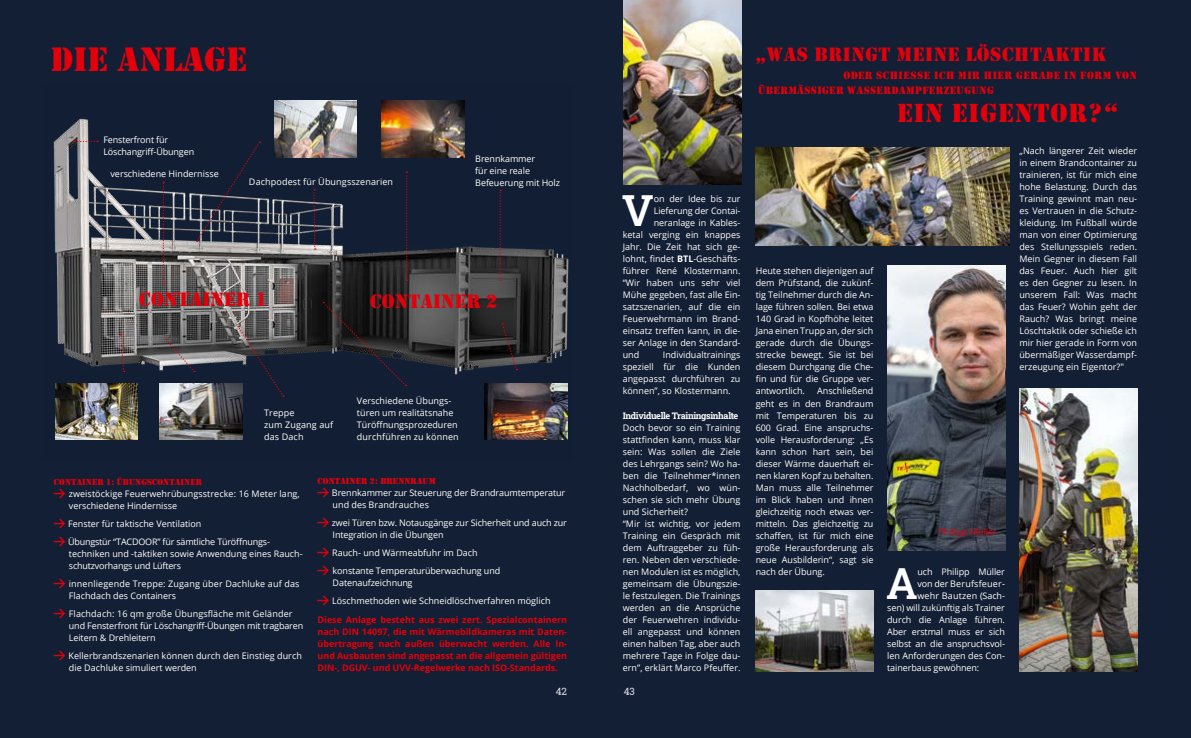
<style>
.page{position:relative;width:1191px;height:738px;background:#fff}
.page>*{position:absolute;margin:0;border:0;box-sizing:border-box;transform-origin:0 0}
.t1{font:600 42.8px "Roboto Slab";color:#fff}
.t2{font:35px "Stencil";letter-spacing:.01em;color:#e3000b}
.t3{font:27px "Stencil";letter-spacing:.03em;color:#e3000b}
.t4{font:20px "Stencil";letter-spacing:.03em;color:#e3000b}
.t5{font:20px "Stencil";letter-spacing:.01em;color:#e3000b}
.t6{font:11px/15px "Stencil";letter-spacing:.03em;color:#e3000b}
.t7{font:10px "Roboto Slab";color:#e1e2e5}
.t8{font:9px/12px "Open Sans";color:#fff}
.t9{font:700 9px/12px "Open Sans";letter-spacing:-.005em;color:#e3000b;text-align:justify}
.t10{font:9px/18px "Open Sans";letter-spacing:-.02em;color:#fff}
.t11{font:9px "Stencil";letter-spacing:.01em;color:#e3000b}
.t12{font:9px "Open Sans";letter-spacing:.02em;color:#fff}
.t13{font:700 9px "Roboto Slab";letter-spacing:-.04em;color:#fff}
.t14{font:9px "Open Sans";color:#e3000b}
.s1{font-family:"The Sans Bold Expert";font-size:12px;color:#e3000b}
.s2{font-weight:700}
</style>
<div class="page">
<div style="left:0;top:0;width:1191px;height:737px;background:#131f34"></div>
<img style="left:53px;top:100px;width:516px;height:340px">
<svg style="left:499px;top:190px;width:2px;height:91px"></svg>
<svg style="left:406px;top:171px;width:1px;height:110px"></svg>
<svg style="left:196px;top:141px;width:64px;height:101px"></svg>
<svg style="left:313px;top:189px;width:3px;height:60px"></svg>
<svg style="left:163px;top:181px;width:1px;height:103px"></svg>
<svg style="left:73px;top:141px;width:25px;height:1px"></svg>
<img style="left:55px;top:383px;width:83px;height:56px">
<img style="left:484px;top:383px;width:83px;height:56px">
<img style="left:274px;top:101px;width:83px;height:56px">
<svg style="left:237px;top:325px;width:47px;height:71px"></svg>
<svg style="left:501px;top:323px;width:16px;height:47px"></svg>
<svg style="left:322px;top:301px;width:84px;height:84px"></svg>
<svg style="left:119px;top:333px;width:6px;height:39px"></svg>
<svg style="left:165px;top:338px;width:30px;height:34px"></svg>
<img style="left:382px;top:101px;width:82px;height:56px">
<img style="left:160px;top:383px;width:82px;height:56px">
<img style="left:755px;top:147px;width:254px;height:98px">
<img style="left:1019px;top:388px;width:118px;height:282px">
<img style="left:624px;top:0;width:117px;height:184px">
<img style="left:755px;top:590px;width:118px;height:80px">
<img style="left:887px;top:266px;width:118px;height:284px">
<h2 class="t2" style="left:50px;top:45px;width:198px">DIE ANLAGE</h2>
<p class="t8" style="left:103px;top:133px;width:92px">Fensterfront für<br>Löschangriff-Übungen</p>
<p class="t8" style="left:110px;top:167px;width:110px">verschiedene Hindernisse</p>
<p class="t8" style="left:475px;top:152px;width:61px">Brennkammer für eine reale</p>
<p class="t8" style="left:249px;top:175px;width:146px">Dachpodest für Übungsszenarien</p>
<p class="t8" style="left:475px;top:176px;width:86px">Befeuerung mit Holz</p>
<h3 class="t5" style="left:139px;top:291px;width:129px">CONTAINER 1</h3>
<h3 class="t5" style="left:370px;top:293px;width:129px">CONTAINER 2</h3>
<p class="t8" style="left:264px;top:406px;width:71px">Treppe<br>zum Zugang auf das Dach</p>
<p class="t8" style="left:357px;top:394px;width:103px">Verschiedene Übungs&shy;türen um realitätsnahe<br>Türöffnungsprozeduren durchführen zu können</p>
<p class="t11" style="left:54px;top:478px;width:150px">CONTAINER 1: ÜBUNGSCONTAINER</p>
<p class="t8" style="left:69px;top:487px;width:232px;text-indent:-15px"><span class="s1">Y</span> zweistöckige Feuerwehrübungsstrecke: 16 Meter lang, verschiedene Hindernisse</p>
<p class="t10" style="left:54px;top:514px;width:218px"><span class="s1">Y</span> Fenster für taktische Ventilation<br><span class="s1">Y</span> Übungstür “TACDOOR” für sämtliche Türöffnungs-</p>
<p class="t8" style="left:69px;top:547px;width:235px">techniken und -taktiken sowie Anwendung eines Rauch&shy;schutzvorhangs und Lüfters</p>
<p class="t8" style="left:69px;top:577px;width:232px;text-indent:-15px"><span class="s1">Y</span> innenliegende Treppe: Zugang über Dachluke auf das<br>Flachdach des Containers</p>
<p class="t8" style="left:69px;top:607px;width:236px;text-indent:-15px"><span class="s1">Y</span> Flachdach: 16 qm große Übungsfläche mit Geländer und Fensterfront für Löschangriff-Übungen mit tragbaren<br>Leitern &amp; Drehleitern</p>
<p class="t8" style="left:69px;top:649px;width:234px;text-indent:-15px"><span class="s1">Y</span> Kellerbrandszenarien können durch den Einstieg durch die Dachluke simuliert werden</p>
<p class="t11" style="left:317px;top:477px;width:120px">CONTAINER 2: BRENNRAUM</p>
<p class="t8" style="left:333px;top:486px;width:234px;text-indent:-15px"><span class="s1">Y</span> Brennkammer zur Steuerung der Brandraumtemperatur und des Brandrauches</p>
<p class="t8" style="left:333px;top:516px;width:236px;text-indent:-15px"><span class="s1">Y</span> zwei Türen bzw. Notausgänge zur Sicherheit und auch zur<br>Integration in die Übungen</p>
<p class="t8" style="left:317px;top:543px;width:184px;line-height:18px"><span class="s1">Y</span> Rauch- und Wärmeabfuhr im Dach<br><span class="s1">Y</span> konstante Temperaturüberwachung und</p>
<p class="t8" style="left:317px;top:573px;width:234px;line-height:18px;text-indent:15px">Datenaufzeichnung<br><span class="s1">Y</span> Löschmethoden wie Schneidlöschverfahren möglich</p>
<p class="t9" style="left:317px;top:613px;width:251px">Diese Anlage besteht aus zwei zert. Spezialcontainern nach DIN 14097, die mit Wärmebildkameras mit Daten&shy;übertragung nach außen überwacht werden. Alle In&shy;und Ausbauten sind angepasst an die allgemein gültigen DIN-, DGUV- und UVV-Regelwerke nach ISO-Standards.</p>
<h1 class="t1" style="left:622px;top:181px;width:33px">V</h1>
<p class="t8" style="left:654px;top:193px;width:88px">on der Idee bis zur</p>
<p class="t8" style="left:654px;top:205px;width:88px">Lieferung der Contai-</p>
<p class="t8" style="left:654px;top:217px;width:88px">neranlage in Kables-</p>
<p class="t8" style="left:623px;top:229px;width:119px">ketal verging ein knappes</p>
<p class="t8" style="left:623px;top:241px;width:119px">Jahr. Die Zeit hat sich ge-</p>
<p class="t8" style="left:623px;top:253px;width:119px">lohnt, findet <span class="s2">BTL</span>-Geschäfts-</p>
<p class="t8" style="left:623px;top:265px;width:119px">führer René Klostermann.</p>
<p class="t8" style="left:623px;top:277px;width:119px">“Wir haben uns sehr viel</p>
<p class="t8" style="left:623px;top:288px;width:119px">Mühe gegeben, fast alle Ein-</p>
<p class="t8" style="left:623px;top:300px;width:119px">satzszenarien, auf die ein</p>
<p class="t8" style="left:623px;top:312px;width:119px">Feuerwehrmann im Brand-</p>
<p class="t8" style="left:623px;top:324px;width:119px">einsatz treffen kann, in die-</p>
<p class="t8" style="left:623px;top:336px;width:119px">ser Anlage in den Standard-</p>
<p class="t8" style="left:623px;top:348px;width:18px">und</p>
<p class="t8" style="left:623px;top:348px;width:119px;text-align:justify;text-indent:40px">Individualtrainings speziell für die Kunden angepasst durchführen zu können”, so Klostermann.</p>
<p class="t13" style="left:623px;top:409px;width:117px">Individuelle Trainingsinhalte</p>
<p class="t8" style="left:623px;top:420px;width:119px">Doch bevor so ein Training stattfinden kann, muss klar sein: Was sollen die Ziele des Lehrgangs sein? Wo ha&shy;ben die Teilnehmer*innen<br>Nachholbedarf, wo wün&shy;schen sie sich mehr Übung und Sicherheit?<br>“Mir ist wichtig, vor jedem<br>Training ein Gespräch mit dem Auftraggeber zu füh&shy;ren. Neben den verschiede&shy;nen Modulen ist es möglich, gemeinsam die Übungszie&shy;le festzulegen. Die Trainings werden an die Ansprüche der Feuerwehren individu&shy;ell angepasst und können einen halben Tag, aber auch mehrere Tage in Folge dau&shy;ern”, erklärt Marco Pfeuffer.</p>
<p class="t7" style="left:556px;top:683px;width:13px">42</p>
<p class="t7" style="left:624px;top:683px;width:13px">43</p>
<h3 class="t4" style="left:755px;top:46px;width:353px">„WAS BRINGT MEINE LÖSCHTAKTIK</h3>
<p class="t6" style="left:758px;top:69px;width:380px;text-indent:85px">ODER SCHIESSE ICH MIR HIER GERADE IN FORM VON<br>ÜBERMÄSSIGER WASSERDAMPFERZEUGUNG</p>
<h3 class="t3" style="left:897px;top:102px;width:223px">EIN EIGENTOR?“</h3>
<p class="t8" style="left:755px;top:264px;width:119px;text-align:justify">Heute stehen diejenigen auf dem Prüfstand, die zukünf&shy;tig Teilnehmer durch die An&shy;lage führen sollen. Bei etwa 140 Grad in Kopfhöhe leitet Jana einen Trupp an, der sich gerade durch die Übungs&shy;strecke bewegt. Sie ist bei diesem Durchgang die Che&shy;fin und für die Gruppe ver&shy;antwortlich.</p>
<p class="t8" style="left:755px;top:384px;width:119px;text-align:justify;text-indent:62px">Anschließend geht es in den Brandraum mit Temperaturen bis zu 600 Grad. Eine anspruchs&shy;volle Herausforderung: „Es kann schon hart sein, bei dieser Wärme dauerhaft ei&shy;nen klaren Kopf zu behalten.<br>Man muss alle Teilnehmer im Blick haben und ihnen gleichzeitig noch etwas ver&shy;mitteln. Das gleichzeitig zu schaffen, ist für mich eine große Herausforderung als neue Ausbilderin“, sagt sie nach der Übung.</p>
<p class="t14" style="left:939px;top:525px;width:60px">Philipp Müller</p>
<h1 class="t1" style="left:886px;top:553px;width:33px">A</h1>
<p class="t8" style="left:917px;top:565px;width:89px">uch Philipp Müller</p>
<p class="t12" style="left:917px;top:576px;width:89px">von der Berufsfeuer-</p>
<p class="t12" style="left:917px;top:588px;width:89px">wehr Bautzen (Sach-</p>
<p class="t8" style="left:887px;top:601px;width:119px">sen) will zukünftig als Trainer</p>
<p class="t8" style="left:887px;top:613px;width:119px">durch die Anlage führen.</p>
<p class="t8" style="left:887px;top:625px;width:119px">Aber erstmal muss er sich</p>
<p class="t8" style="left:887px;top:637px;width:119px">selbst an die anspruchsvol-</p>
<p class="t8" style="left:887px;top:649px;width:119px">len Anforderungen des Con-</p>
<p class="t8" style="left:887px;top:660px;width:94px">tainerbaus gewöhnen:</p>
<p class="t8" style="left:1019px;top:145px;width:119px;text-align:justify">„Nach längerer Zeit wieder in einem Brandcontainer zu trainieren, ist für mich eine hohe Belastung. Durch das Training gewinnt man neu&shy;es Vertrauen in die Schutz&shy;kleidung. Im Fußball würde man von einer Optimierung des Stellungsspiels reden.<br>Mein Gegner in diesem Fall das Feuer. Auch hier gilt es den Gegner zu lesen. In unserem Fall: Was macht das Feuer? Wohin geht der Rauch? Was bringt meine Löschtaktik oder schieße ich mir hier gerade in Form von übermäßiger Wasserdampf&shy;erzeugung ein Eigentor?"</p>
</div>
